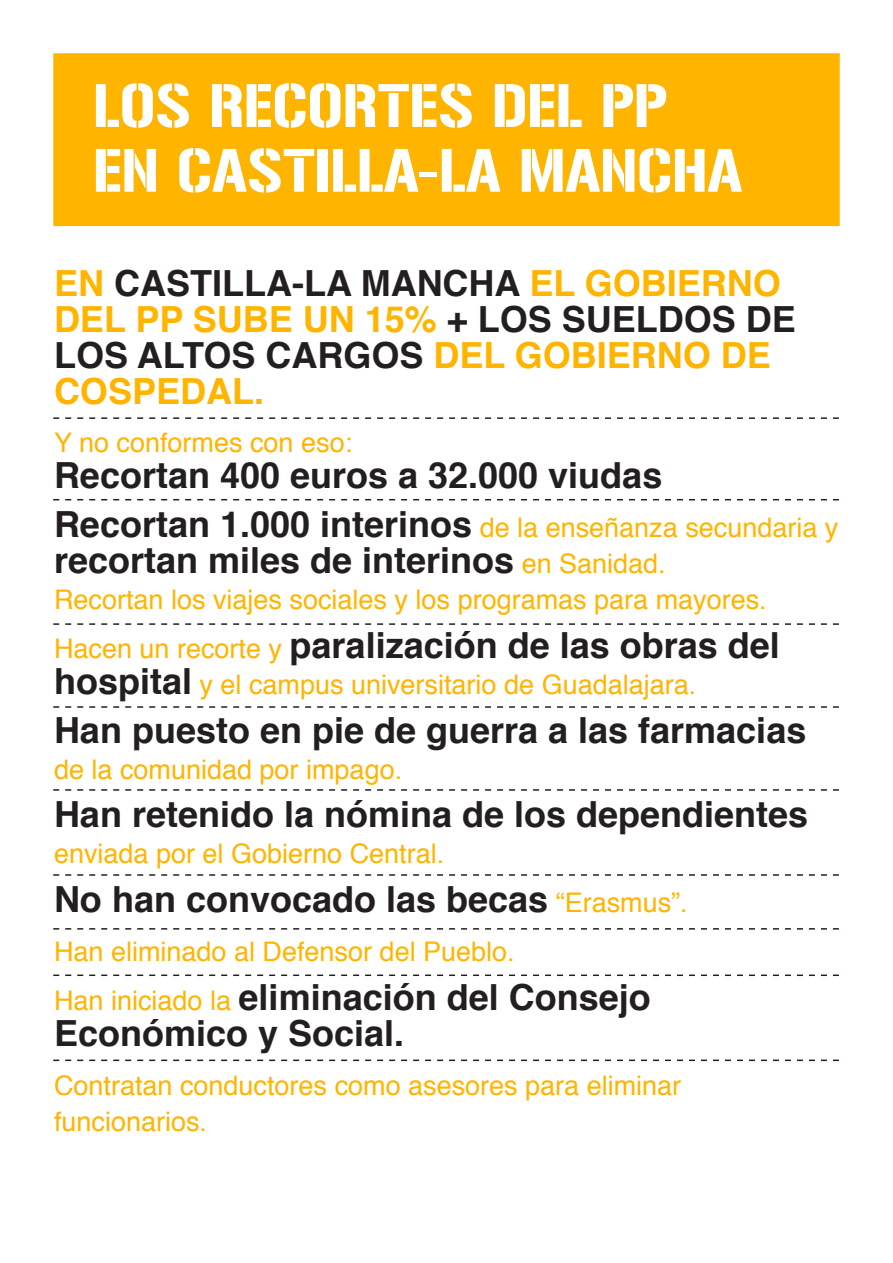
<style>
.page{position:relative;width:893px;height:1263px;background:#fff}
.page>*{position:absolute;margin:0;border:0;box-sizing:border-box;transform-origin:0 0}
.t1{font:54px "Gunplay";color:#fff}
.Título_1{font:700 36px/36px "Helvetica";color:#231f20}
.Título_1-2{font:700 36px/36px "Helvetica";color:#ffb400}
.Título_1-3{font:27px/36px "Helvetica";color:#ffb400}
.s1{color:#231f20}
.s2{font-weight:700;font-size:36px;color:#231f20}
.s3{font-weight:400;font-size:27px;color:#ffb400}
</style>
<div class="page">
<div style="left:53px;top:53px;width:787px;height:173px;background:#ffb400;border:2px solid #ffb400"></div>
<svg style="left:53px;top:417px;width:786px;height:2px"></svg>
<svg style="left:53px;top:499px;width:786px;height:1px"></svg>
<svg style="left:53px;top:623px;width:786px;height:2px"></svg>
<svg style="left:53px;top:706px;width:786px;height:2px"></svg>
<svg style="left:53px;top:789px;width:786px;height:2px"></svg>
<svg style="left:53px;top:874px;width:786px;height:2px"></svg>
<svg style="left:53px;top:928px;width:786px;height:1px"></svg>
<svg style="left:53px;top:974px;width:786px;height:2px"></svg>
<svg style="left:53px;top:1059px;width:786px;height:2px"></svg>
<p class="t1" style="left:93px;top:75px;width:575px">LOS RECORTES DEL PP</p>
<p class="t1" style="left:93px;top:139px;width:650px">EN CASTILLA-LA MANCHA</p>
<p class="Título_1-2" style="left:54px;top:265px;width:743px">EN <span class="s1">CASTILLA-LA MANCHA</span> EL GOBIERNO<br>DEL PP SUBE UN 15% <span class="s1">+ LOS SUELDOS DE<br>LOS ALTOS CARGOS</span> DEL GOBIERNO DE<br>COSPEDAL.</p>
<p class="Título_1-3" style="left:54px;top:426px;width:300px">Y no conformes con eso:</p>
<p class="Título_1" style="left:54px;top:458px;width:610px">Recortan 400 euros a 32.000 viudas</p>
<p class="Título_1-3" style="left:54px;top:510px;width:786px"><span class="s2">Recortan 1.000 interinos</span> de la enseñanza secundaria y</p>
<p class="Título_1" style="left:54px;top:543px;width:613px">recortan miles de interinos <span class="s3">en Sanidad.</span></p>
<p class="Título_1-3" style="left:54px;top:582px;width:714px">Recortan los viajes sociales y los programas para mayores.</p>
<p class="Título_1" style="left:54px;top:628px;width:727px"><span class="s3">Hacen un recorte y</span> paralización de las obras del</p>
<p class="Título_1-3" style="left:54px;top:667px;width:644px"><span class="s2">hospital</span> y el campus universitario de Guadalajara.</p>
<p class="Título_1" style="left:54px;top:712px;width:754px">Han puesto en pie de guerra a las farmacias</p>
<p class="Título_1-3" style="left:54px;top:752px;width:350px">de la comunidad por impago.</p>
<p class="Título_1" style="left:54px;top:797px;width:756px">Han retenido la nómina de los dependientes</p>
<p class="Título_1-3" style="left:54px;top:837px;width:392px">enviada por el Gobierno Central.</p>
<p class="Título_1" style="left:54px;top:882px;width:635px">No han convocado las becas <span class="s3">“Erasmus”.</span></p>
<p class="Título_1-3" style="left:54px;top:934px;width:462px">Han eliminado al Defensor del Pueblo.</p>
<p class="Título_1" style="left:54px;top:979px;width:598px"><span class="s3">Han iniciado la</span> eliminación del Consejo<br>Económico y Social.</p>
<p class="Título_1-3" style="left:54px;top:1068px;width:629px">Contratan conductores como asesores para eliminar funcionarios.</p>
</div>
